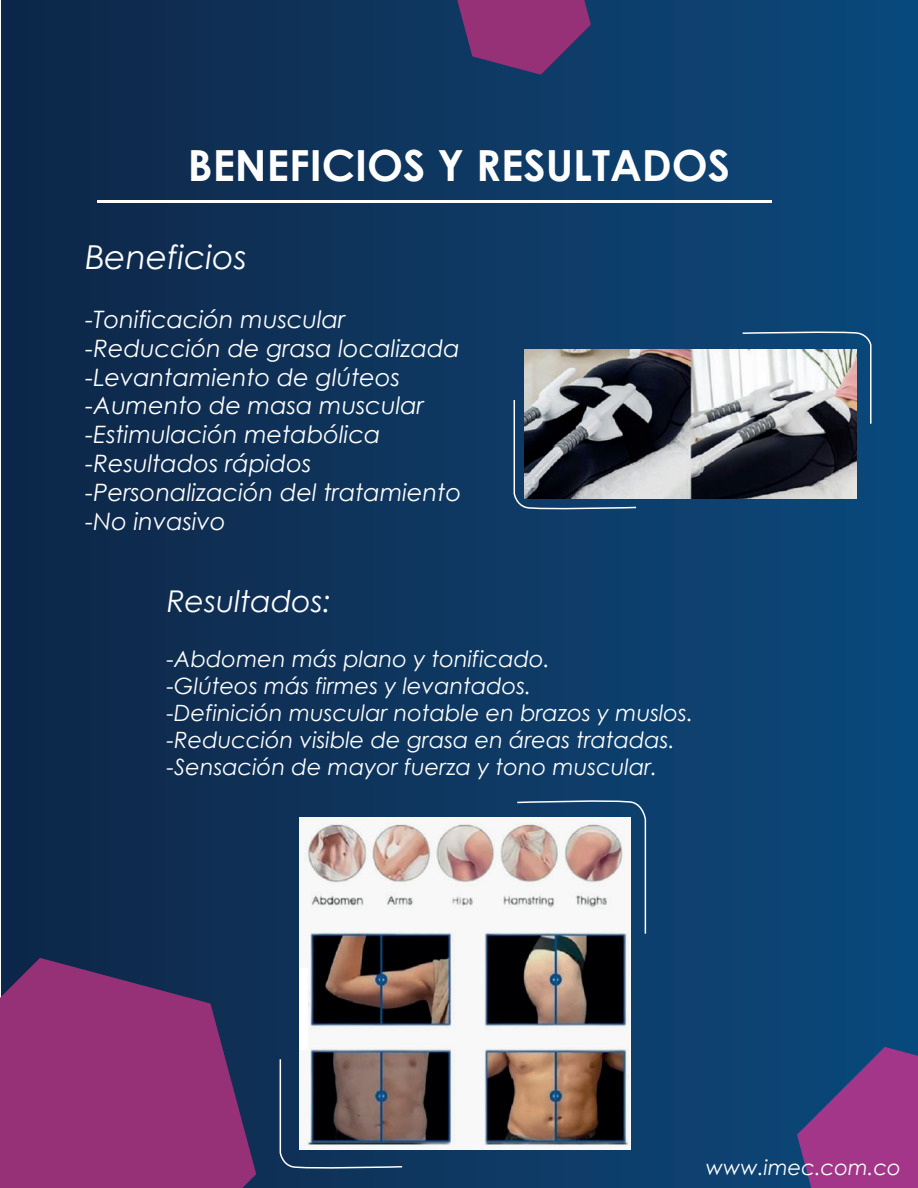
<style>
.page{position:relative;width:918px;height:1188px;background:#fff}
.page>*{position:absolute;margin:0;border:0;box-sizing:border-box;transform-origin:0 0}
.t1{font:700 42.9px "Century Gothic";color:#fff}
.t2{font:italic 33px "Century Gothic";color:#fdfefe}
.t3{font:italic 30px "Century Gothic";color:#fdfefe}
.t4{font:italic 24px/28.8px "Century Gothic";color:#fdfefe}
.t5{font:italic 22.5px/27px "Century Gothic";color:#fdfefe}
.t6{font:italic 21px "Century Gothic";color:#fff}
</style>
<div class="page">
<div style="left:1px;top:0;width:917px;height:1188px;background:linear-gradient(to right,#0f2647,#0c4a7d)"></div>
<svg style="left:0;top:958px;width:256px;height:230px;fill:#963177"></svg>
<hr style="left:98px;top:200px;width:674px;height:2px;background:#fff">
<svg style="left:797px;top:1047px;width:121px;height:141px"></svg>
<svg style="left:457px;top:0;width:134px;height:75px"></svg>
<svg style="left:513px;top:399px;width:125px;height:113px"></svg>
<svg style="left:741px;top:329px;width:131px;height:96px"></svg>
<svg style="left:279px;top:1058px;width:125px;height:113px"></svg>
<svg style="left:516px;top:798px;width:131px;height:137px"></svg>
<img style="left:299px;top:817px;width:331px;height:333px">
<div style="left:299px;top:968px;width:9px;height:82px;background:#fff"></div>
<img style="left:524px;top:349px;width:332px;height:149px">
<h1 class="t1" style="left:188px;top:133px;width:544px">BENEFICIOS Y RESULTADOS</h1>
<h2 class="t2" style="left:86px;top:234px;width:163px">Beneficios</h2>
<p class="t4" style="left:86px;top:305px;width:377px">-Tonificación muscular -Reducción de grasa localizada -Levantamiento de glúteos -Aumento de masa muscular -Estimulación metabólica -Resultados rápidos -Personalización del tratamiento -No invasivo</p>
<h3 class="t3" style="left:167px;top:580px;width:166px">Resultados:</h3>
<p class="t5" style="left:167px;top:645px;width:528px">-Abdomen más plano y tonificado.<br>-Glúteos más firmes y levantados.<br>-Definición muscular notable en brazos y muslos. -Reducción visible de grasa en áreas tratadas. -Sensación de mayor fuerza y tono muscular.</p>
<p class="t6" style="left:706px;top:1152px;width:197px">www.imec.com.co</p>
</div>
